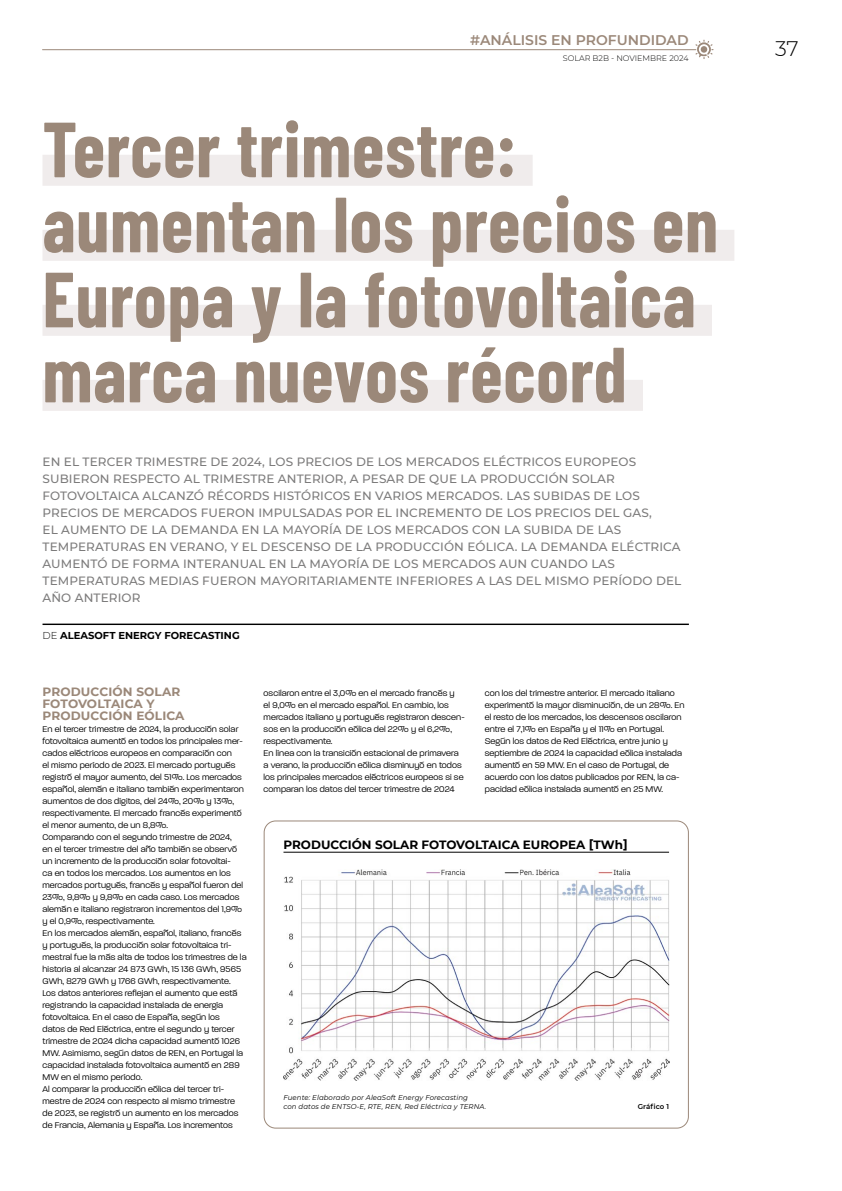
<style>
.page{position:relative;width:842px;height:1191px;background:#fff}
.page>*{position:absolute;margin:0;border:0;box-sizing:border-box;transform-origin:0 0}
.t1{font:700 78px "Barlow Condensed";letter-spacing:.01em;color:#9b8879;scale:.95 1}
.t2{font:300 21px "Montserrat";color:#000}
.t3{font:600 14px "Montserrat";color:#9b8879}
.t4{font:500 12px/17px "Montserrat";letter-spacing:.01em;color:#7c7b7b}
.t5{font:700 12px "Montserrat";letter-spacing:.01em;color:#9b8879}
.t6{font:700 12px "Montserrat";color:#000}
.t7{font:700 10px "Montserrat";color:#000}
.t8{font:300 9px/12px "Paralucent";letter-spacing:.01em;color:#000}
.t9{font:300 8px "Montserrat";color:#000}
.t10{font:italic 7px "Montserrat";letter-spacing:.01em;color:#000}
.t11{font:600 7px "Montserrat";letter-spacing:.005em;color:#000}
.s1{font-weight:300}
</style>
<div class="page">
<hr style="left:43px;top:49px;width:653px;height:1px;background:#9b8879">
<svg style="left:695px;top:40px;width:18px;height:19px"></svg>
<div style="left:43px;top:155px;width:490px;height:31px;background:#f0ecec"></div>
<div style="left:43px;top:230px;width:691px;height:31px;background:#f0ecec"></div>
<div style="left:43px;top:305px;width:669px;height:31px;background:#f0ecec"></div>
<div style="left:43px;top:380px;width:600px;height:31px;background:#f0ecec"></div>
<hr style="left:43px;top:623px;width:646px;height:2px;background:#000">
<div style="left:264px;top:820px;width:425px;height:308px;border:1px solid #9b8879;border-radius:12px"></div>
<hr style="left:283px;top:852px;width:386px;height:1px;background:#000">
<img style="left:283px;top:869px;width:386px;height:211px">
<h3 class="t3" style="left:470px;top:30px;width:220px">#ANÁLISIS EN PROFUNDIDAD</h3>
<p class="t9" style="left:563px;top:53px;width:127px">SOLAR B2B - NOVIEMBRE 2024</p>
<p class="t1" style="left:43px;top:101px;width:500px">Tercer trimestre:</p>
<p class="t1" style="left:43px;top:176px;width:713px">aumentan los precios en</p>
<p class="t1" style="left:43px;top:251px;width:689px">Europa y la fotovoltaica</p>
<p class="t1" style="left:43px;top:326px;width:616px">marca nuevos récord</p>
<p class="t4" style="left:43px;top:453px;width:640px">EN EL TERCER TRIMESTRE DE 2024, LOS PRECIOS DE LOS MERCADOS ELÉCTRICOS EUROPEOS SUBIERON RESPECTO AL TRIMESTRE ANTERIOR, A PESAR DE QUE LA PRODUCCIÓN SOLAR FOTOVOLTAICA ALCANZÓ RÉCORDS HISTÓRICOS EN VARIOS MERCADOS. LAS SUBIDAS DE LOS PRECIOS DE MERCADOS FUERON IMPULSADAS POR EL INCREMENTO DE LOS PRECIOS DEL GAS,<br>EL AUMENTO DE LA DEMANDA EN LA MAYORÍA DE LOS MERCADOS CON LA SUBIDA DE LAS TEMPERATURAS EN VERANO, Y EL DESCENSO DE LA PRODUCCIÓN EÓLICA. LA DEMANDA ELÉCTRICA AUMENTÓ DE FORMA INTERANUAL EN LA MAYORÍA DE LOS MERCADOS AUN CUANDO LAS TEMPERATURAS MEDIAS FUERON MAYORITARIAMENTE INFERIORES A LAS DEL MISMO PERÍODO DEL AÑO ANTERIOR</p>
<p class="t7" style="left:43px;top:628px;width:199px"><span class="s1">DE</span> ALEASOFT ENERGY FORECASTING</p>
<p class="t5" style="left:43px;top:683px;width:139px">PRODUCCIÓN SOLAR</p>
<p class="t5" style="left:43px;top:695px;width:114px">FOTOVOLTAICA Y</p>
<p class="t5" style="left:43px;top:707px;width:144px">PRODUCCIÓN EÓLICA</p>
<p class="t8" style="left:43px;top:723px;width:203px">En el tercer trimestre de 2024, la producción solar fotovoltaica aumentó en todos los principales mer&shy;cados eléctricos europeos en comparación con<br>el mismo período de 2023. El mercado portugués registró el mayor aumento, del 51%. Los mercados español, alemán e italiano también experimentaron aumentos de dos dígitos, del 24%, 20% y 13%, respectivamente. El mercado francés experimentó el menor aumento, de un 8,8%.</p>
<p class="t8" style="left:43px;top:831px;width:202px">Comparando con el segundo trimestre de 2024, en el tercer trimestre del año también se observó un incremento de la producción solar fotovoltai-<br>ca en todos los mercados. Los aumentos en los mercados portugués, francés y español fueron del 23%, 9,8% y 9,8% en cada caso. Los mercados alemán e italiano registraron incrementos del 1,9% y el 0,9%, respectivamente.</p>
<p class="t8" style="left:43px;top:927px;width:206px">En los mercados alemán, español, italiano, francés y portugués, la producción solar fotovoltaica tri&shy;mestral fue la más alta de todos los trimestres de la historia al alcanzar 24 873 GWh, 15 136 GWh, 9565<br>GWh, 8279 GWh y 1766 GWh, respectivamente.</p>
<p class="t8" style="left:43px;top:987px;width:202px">Los datos anteriores reflejan el aumento que está registrando la capacidad instalada de energía fotovoltaica. En el caso de España, según los datos de Red Eléctrica, entre el segundo y tercer trimestre de 2024 dicha capacidad aumentó 1026<br>MW. Asimismo, según datos de REN, en Portugal la capacidad instalada fotovoltaica aumentó en 289<br>MW en el mismo período.</p>
<p class="t8" style="left:43px;top:1083px;width:197px">Al comparar la producción eólica del tercer tri&shy;mestre de 2024 con respecto al mismo trimestre de 2023, se registró un aumento en los mercados de Francia, Alemania y España. Los incrementos</p>
<p class="t8" style="left:264px;top:687px;width:203px">oscilaron entre el 3,0% en el mercado francés y<br>el 9,0% en el mercado español. En cambio, los mercados italiano y portugués registraron descen&shy;sos en la producción eólica del 22% y el 6,2%, respectivamente.</p>
<p class="t8" style="left:264px;top:747px;width:201px">En línea con la transición estacional de primavera a verano, la producción eólica disminuyó en todos los principales mercados eléctricos europeos si se comparan los datos del tercer trimestre de 2024</p>
<p class="t8" style="left:485px;top:687px;width:201px">con los del trimestre anterior. El mercado italiano experimentó la mayor disminución, de un 28%. En el resto de los mercados, los descensos oscilaron entre el 7,1% en España y el 11% en Portugal.</p>
<p class="t8" style="left:485px;top:735px;width:199px">Según los datos de Red Eléctrica, entre junio y septiembre de 2024 la capacidad eólica instalada aumentó en 59 MW. En el caso de Portugal, de acuerdo con los datos publicados por REN, la ca&shy;pacidad eólica instalada aumentó en 25 MW.</p>
<p class="t6" style="left:283px;top:836px;width:346px">PRODUCCIÓN SOLAR FOTOVOLTAICA EUROPEA [TWh]</p>
<p class="t10" style="left:283px;top:1093px;width:186px">Fuente: Elaborado por AleaSoft Energy Forecasting</p>
<p class="t10" style="left:283px;top:1101px;width:204px">con datos de ENTSO-E, RTE, REN, Red Eléctrica y TERNA.</p>
<p class="t11" style="left:638px;top:1101px;width:33px">Gráfico 1</p>
<h2 class="t2" style="left:775px;top:34px;width:25px">37</h2>
</div>
